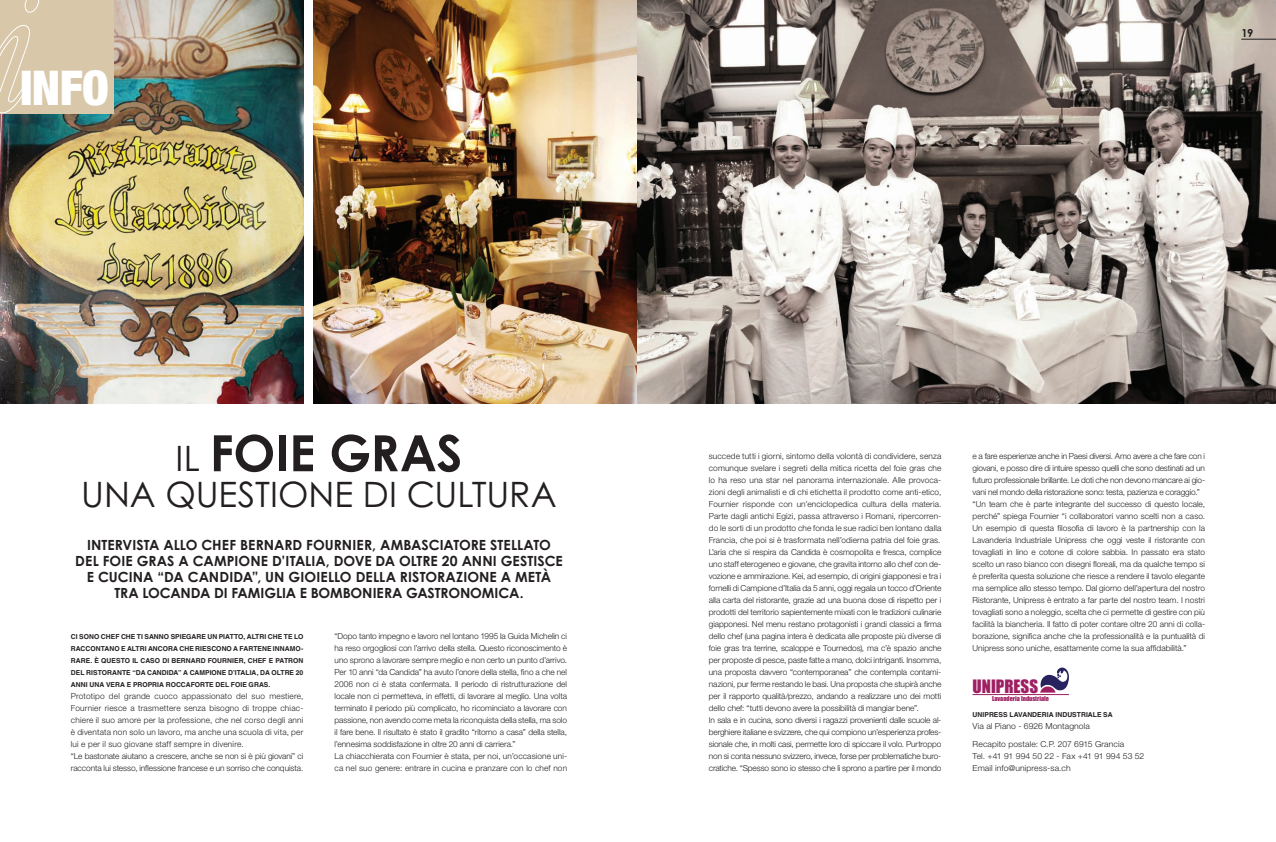
<style>
.page{position:relative;width:1276px;height:842px;background:#fff}
.page>*{position:absolute;margin:0;border:0;box-sizing:border-box;transform-origin:0 0}
.t1{font:700 50px "Century Gothic";letter-spacing:-.005em;color:#231f20}
.t2{font:900 condensed 48px "Helvetica Neue LT Std";color:#fff}
.t3{font:35px "Century Gothic";color:#231f20}
.t4{font:16.9px "Impact";color:#9e2063}
.t5{font:700 14px/16px "Century Gothic";color:#231f20;text-align:center}
.t6{font:700 11px "Century Gothic";color:#231f20}
.t7{font:300 8.3px/12px "Helvetica Neue LT Std";letter-spacing:-.005em;color:#231f20}
.t8{font:300 8.3px/12px "Helvetica Neue LT Std";letter-spacing:.02em;color:#231f20}
.t9{font:700 condensed 8.3px/12px "Helvetica";letter-spacing:.005em;color:#231f20}
.t10{font:6.2px "Impact";color:#9e2063}
.s1{font-weight:400;font-size:35px}
.s2{font-family:"Helvetica";font-weight:700;font-stretch:condensed}
.s3{font-family:"Helvetica Neue LT Std";font-weight:300;font-stretch:normal}
</style>
<div class="page">
<img style="left:0;top:0;width:303px;height:404px">
<img style="left:313px;top:0;width:963px;height:404px">
<div style="left:0;top:0;width:113px;height:114px;background:#d8c7a9"></div>
<svg style="left:0;top:0;width:39px;height:113px"></svg>
<svg style="left:1040px;top:667px;width:29px;height:26px"></svg>
<hr style="left:972px;top:694px;width:97px;height:1px;background:#9e2063">
<hr style="left:1241px;top:39px;width:35px;height:1px;background:#231f20">
<p class="t2" style="left:20px;top:58px;width:90px">info</p>
<p class="t1" style="left:176px;top:422px;width:288px"><span class="s1">IL</span> FOIE GRAS</p>
<p class="t3" style="left:81px;top:473px;width:477px">UNA QUESTIONE DI CULTURA</p>
<p class="t5" style="left:75px;top:536px;width:489px">INTERVISTA ALLO CHEF BERNARD FOURNIER, AMBASCIATORE STELLATO DEL FOIE GRAS A CAMPIONE D’ITALIA, DOVE DA OLTRE 20 ANNI GESTISCE E CUCINA “DA CANDIDA”, UN GIOIELLO DELLA RISTORAZIONE A METÀ TRA LOCANDA DI FAMIGLIA E BOMBONIERA GASTRONOMICA.</p>
<p class="t8" style="left:71px;top:630px;width:234px"><span class="s2">CI SONO CHEF CHE TI SANNO SPIEGARE UN PIATTO, ALTRI CHE TE LO RACCONTANO E ALTRI ANCORA CHE RIESCONO A FARTENE INNAMO-RARE. È QUESTO IL CASO DI BERNARD FOURNIER, CHEF E PATRON DEL RISTORANTE “DA CANDIDA” A CAMPIONE D’ITALIA, DA OLTRE 20<br>ANNI UNA VERA E PROPRIA ROCCAFORTE DEL FOIE GRAS.<br></span>Prototipo del grande cuoco appassionato del suo mestiere, Fournier riesce a trasmettere senza bisogno di troppe chiac&shy;chiere il suo amore per la professione, che nel corso degli anni è diventata non solo un lavoro, ma anche una scuola di vita, per lui e per il suo giovane staff sempre in divenire.<br>“Le bastonate aiutano a crescere, anche se non si è più giovani” ci racconta lui stesso, inflessione francese e un sorriso che conquista.</p>
<p class="t7" style="left:334px;top:630px;width:234px">“Dopo tanto impegno e lavoro nel lontano 1995 la Guida Michelin ci ha reso orgogliosi con l’arrivo della stella. Questo riconoscimento è uno sprono a lavorare sempre meglio e non certo un punto d’arrivo.<br>Per 10 anni “da Candida” ha avuto l’onore della stella, fino a che nel 2006 non ci è stata confermata. Il periodo di ristrutturazione del locale non ci permetteva, in effetti, di lavorare al meglio. Una volta terminato il periodo più complicato, ho ricominciato a lavorare con passione, non avendo come meta la riconquista della stella, ma solo il fare bene. Il risultato è stato il gradito “ritorno a casa” della stella, l’ennesima soddisfazione in oltre 20 anni di carriera.”<br>La chiacchierata con Fournier è stata, per noi, un’occasione uni&shy;ca nel suo genere: entrare in cucina e pranzare con lo chef non</p>
<p class="t6" style="left:1241px;top:26px;width:13px">19</p>
<p class="t7" style="left:709px;top:450px;width:234px">succede tutti i giorni, sintomo della volontà di condividere, senza comunque svelare i segreti della mitica ricetta del foie gras che lo ha reso una star nel panorama internazionale. Alle provoca&shy;zioni degli animalisti e di chi etichetta il prodotto come anti-etico, Fournier risponde con un’enciclopedica cultura della materia.<br>Parte dagli antichi Egizi, passa attraverso i Romani, ripercorren&shy;do le sorti di un prodotto che fonda le sue radici ben lontano dalla Francia, che poi si è trasformata nell’odierna patria del foie gras.<br>L’aria che si respira da Candida è cosmopolita e fresca, complice uno staff eterogeneo e giovane, che gravita intorno allo chef con de&shy;vozione e ammirazione. Kei, ad esempio, di origini giapponesi e tra i fornelli di Campione d’Italia da 5 anni, oggi regala un tocco d’Oriente alla carta del ristorante, grazie ad una buona dose di rispetto per i prodotti del territorio sapientemente mixati con le tradizioni culinarie giapponesi. Nel menu restano protagonisti i grandi classici a firma dello chef (una pagina intera è dedicata alle proposte più diverse di foie gras tra terrine, scaloppe e Tournedos), ma c’è spazio anche per proposte di pesce, paste fatte a mano, dolci intriganti. Insomma, una proposta davvero “contemporanea” che contempla contami&shy;nazioni, pur ferme restando le basi. Una proposta che stupirà anche per il rapporto qualità/prezzo, andando a realizzare uno dei motti dello chef: “tutti devono avere la possibilità di mangiar bene”.<br>In sala e in cucina, sono diversi i ragazzi provenienti dalle scuole al&shy;berghiere italiane e svizzere, che qui compiono un’esperienza profes&shy;sionale che, in molti casi, permette loro di spiccare il volo. Purtroppo non si conta nessuno svizzero, invece, forse per problematiche buro&shy;cratiche. “Spesso sono io stesso che li sprono a partire per il mondo</p>
<p class="t7" style="left:972px;top:450px;width:234px">e a fare esperienze anche in Paesi diversi. Amo avere a che fare con i giovani, e posso dire di intuire spesso quelli che sono destinati ad un futuro professionale brillante. Le doti che non devono mancare ai gio&shy;vani nel mondo della ristorazione sono: testa, pazienza e coraggio.” “Un team che è parte integrante del successo di questo locale, perché” spiega Fournier “i collaboratori vanno scelti non a caso.<br>Un esempio di questa filosofia di lavoro è la partnership con la Lavanderia Industriale Unipress che oggi veste il ristorante con tovagliati in lino e cotone di colore sabbia. In passato era stato scelto un raso bianco con disegni floreali, ma da qualche tempo si è preferita questa soluzione che riesce a rendere il tavolo elegante ma semplice allo stesso tempo. Dal giorno dell’apertura del nostro Ristorante, Unipress è entrato a far parte del nostro team. I nostri tovagliati sono a noleggio, scelta che ci permette di gestire con più facilità la biancheria. Il fatto di poter contare oltre 20 anni di colla&shy;borazione, significa anche che la professionalità e la puntualità di Unipress sono uniche, esattamente come la sua affidabilità.”</p>
<p class="t4" style="left:972px;top:673px;width:67px">UNIPRESS</p>
<p class="t10" style="left:992px;top:694px;width:58px">Lavanderia Industriale</p>
<p class="t9" style="left:972px;top:709px;width:142px">UNIPRESS LAVANDERIA INDUSTRIALE SA<br><span class="s3">Via al Piano - 6926 Montagnola</span></p>
<p class="t7" style="left:972px;top:738px;width:173px">Recapito postale: C.P. 207 6915 Grancia<br>Tel. +41 91 994 50 22 - Fax +41 91 994 53 52<br>Email info@unipress-sa.ch</p>
</div>
